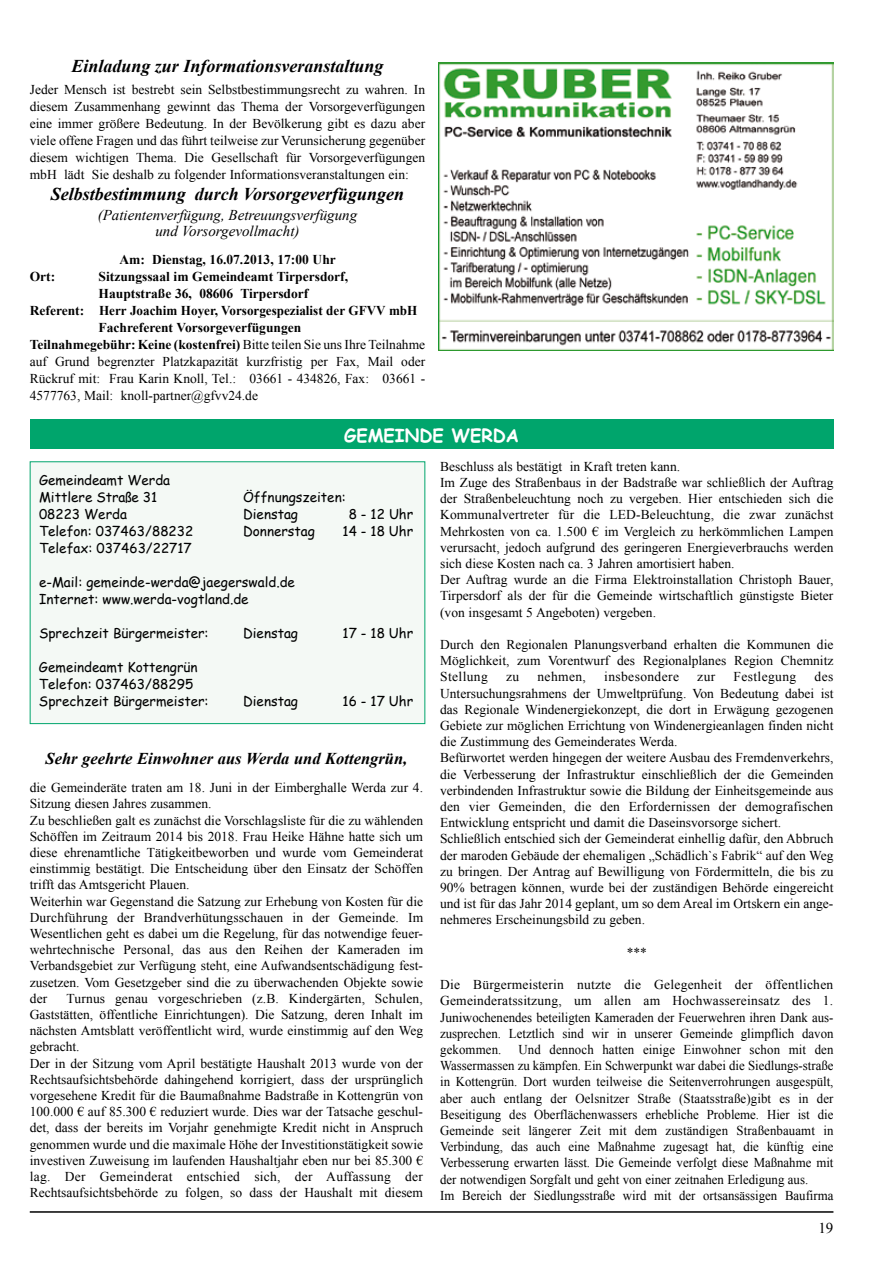
<style>
.page{position:relative;width:893px;height:1263px;background:#fff}
.page>*{position:absolute;margin:0;border:0;box-sizing:border-box;transform-origin:0 0}
.t1{font:italic 700 18px "Times New Roman";color:#000}
.t2{font:700 18px "Comic Sans MS";color:#fff}
.t3{font:italic 700 16.5px "Times New Roman";color:#000}
.t4{font:italic 15px/16.5px "Times New Roman";color:#000;text-align:center}
.t5{font:15px "Times New Roman";color:#000}
.t6{font:13.5px/16.2px "Times New Roman";color:#000}
.t7{font:13.5px/16.2px "Times New Roman";color:#000;scale:.95 1}
.t8{font:13.5px/17px "Comic Sans MS";color:#000}
.t9{font:700 13.5px "Times New Roman";color:#000}
.t10{font:13.5px "Times New Roman";letter-spacing:.03em;color:#000}
.s1{font-weight:400}
</style>
<div class="page">
<hr style="left:30px;top:1211px;width:803px;height:2px;background:#000">
<img style="left:438px;top:62px;width:395px;height:288px">
<div style="left:30px;top:419px;width:803px;height:30px;background:#00a56c"></div>
<div style="left:30px;top:462px;width:395px;height:262px;background:#f4f9f5"></div>
<div style="left:30px;top:461px;width:395px;height:263px;border:1px solid #00a56c"></div>
<h1 class="t1" style="left:71px;top:53px;width:314px">Einladung zur Informationsveranstaltung</h1>
<p class="t6" style="left:30px;top:80px;width:397px;line-height:17px;text-align:justify">Jeder Mensch ist bestrebt sein Selbstbestimmungsrecht zu wahren. In diesem Zusammenhang gewinnt das Thema der Vorsorgeverfügungen eine immer größere Bedeutung. In der Bevölkerung gibt es dazu aber viele offene Fragen und das führt teilweise zur Verunsicherung gegenüber diesem wichtigen Thema. Die Gesellschaft für Vorsorgeverfügungen mbH lädt Sie deshalb zu folgender Informationsveranstaltungen ein:</p>
<h1 class="t1" style="left:51px;top:182px;width:355px">Selbstbestimmung durch Vorsorgeverfügungen</h1>
<p class="t4" style="left:98px;top:206px;width:261px">(Patientenverfügung, Betreuungsverfügung und Vorsorgevollmacht)</p>
<p class="t9" style="left:119px;top:250px;width:218px">Am: Dienstag, 16.07.2013, 17:00 Uhr</p>
<p class="t9" style="left:30px;top:267px;width:27px">Ort:</p>
<p class="t9" style="left:99px;top:267px;width:251px">Sitzungssaal im Gemeindeamt Tirpersdorf,</p>
<p class="t9" style="left:99px;top:284px;width:211px">Hauptstraße 36, 08606 Tirpersdorf</p>
<p class="t9" style="left:30px;top:301px;width:389px">Referent: Herr Joachim Hoyer, Vorsorgespezialist der GFVV mbH</p>
<p class="t9" style="left:99px;top:318px;width:204px">Fachreferent Vorsorgeverfügungen</p>
<p class="t9" style="left:30px;top:335px;width:397px">Teilnahmegebühr:Keine (kostenfrei) <span class="s1">Bitte teilen Sie uns Ihre Teilnahme</span></p>
<p class="t6" style="left:30px;top:353px;width:397px">auf Grund begrenzter Platzkapazität kurzfristig per Fax, Mail oder</p>
<p class="t6" style="left:30px;top:370px;width:397px">Rückruf mit: Frau Karin Knoll, Tel.: 03661 - 434826, Fax: 03661 -</p>
<p class="t6" style="left:30px;top:387px;width:230px">4577763, Mail: knoll-partner@gfvv24.de</p>
<h1 class="t2" style="left:344px;top:422px;width:176px">GEMEINDE WERDA</h1>
<p class="t8" style="left:39px;top:471px;width:133px">Gemeindeamt Werda<br>Mittlere Straße 31</p>
<p class="t8" style="left:243px;top:488px;width:104px">Öffnungszeiten:</p>
<p class="t8" style="left:39px;top:505px;width:89px">08223 Werda</p>
<p class="t8" style="left:243px;top:505px;width:56px">Dienstag</p>
<p class="t8" style="left:349px;top:505px;width:66px">8 - 12 Uhr</p>
<p class="t8" style="left:39px;top:522px;width:156px">Telefon: 037463/88232</p>
<p class="t8" style="left:243px;top:522px;width:73px">Donnerstag</p>
<p class="t8" style="left:343px;top:522px;width:72px">14 - 18 Uhr</p>
<p class="t8" style="left:39px;top:539px;width:154px">Telefax: 037463/22717</p>
<p class="t8" style="left:39px;top:573px;width:258px">e-Mail: gemeinde-werda@jaegerswald.de<br>Internet: www.werda-vogtland.de</p>
<p class="t8" style="left:39px;top:624px;width:171px">Sprechzeit Bürgermeister:</p>
<p class="t8" style="left:243px;top:624px;width:56px">Dienstag</p>
<p class="t8" style="left:343px;top:624px;width:72px">17 - 18 Uhr</p>
<p class="t8" style="left:39px;top:658px;width:171px">Gemeindeamt Kottengrün<br>Telefon: 037463/88295<br>Sprechzeit Bürgermeister:</p>
<p class="t8" style="left:243px;top:692px;width:56px">Dienstag</p>
<p class="t8" style="left:343px;top:692px;width:72px">16 - 17 Uhr</p>
<p class="t3" style="left:46px;top:747px;width:363px">Sehr geehrte Einwohner aus Werda und Kottengrün,</p>
<p class="t6" style="left:30px;top:779px;width:395px">die Gemeinderäte traten am 18. Juni in der Eimberghalle Werda zur 4.<br>Sitzung diesen Jahres zusammen.<br>Zu beschließen galt es zunächst die Vorschlagsliste für die zu wählenden Schöffen im Zeitraum 2014 bis 2018. Frau Heike Hähne hatte sich um diese ehrenamtliche Tätigkeitbeworben und wurde vom Gemeinderat einstimmig bestätigt. Die Entscheidung über den Einsatz der Schöffen trifft das Amtsgericht Plauen.<br>Weiterhin war Gegenstand die Satzung zur Erhebung von Kosten für die Durchführung der Brandverhütungsschauen in der Gemeinde. Im Wesentlichen geht es dabei um die Regelung, für das notwendige feuer&shy;wehrtechnische Personal, das aus den Reihen der Kameraden im Verbandsgebiet zur Verfügung steht, eine Aufwandsentschädigung fest&shy;zusetzen. Vom Gesetzgeber sind die zu überwachenden Objekte sowie der</p>
<p class="t6" style="left:30px;top:990px;width:395px;text-indent:37px">Turnus genau vorgeschrieben (z.B. Kindergärten, Schulen, Gaststätten, öffentliche Einrichtungen). Die Satzung, deren Inhalt im nächsten Amtsblatt veröffentlicht wird, wurde einstimmig auf den Weg gebracht.<br>Der in der Sitzung vom April bestätigte Haushalt 2013 wurde von der Rechtsaufsichtsbehörde dahingehend korrigiert, dass der ursprünglich vorgesehene Kredit für die Baumaßnahme Badstraße in Kottengrün von 100.000 € auf 85.300 € reduziert wurde. Dies war der Tatsache geschul&shy;det, dass der bereits im Vorjahr genehmigte Kredit nicht in Anspruch genommen wurde und die maximale Höhe der Investitionstätigkeit sowie investiven Zuweisung im laufenden Haushaltjahr eben nur bei 85.300 € lag. Der Gemeinderat entschied sich, der Auffassung der Rechtsaufsichtsbehörde zu folgen, so dass der Haushalt mit diesem</p>
<p class="t6" style="left:440px;top:458px;width:395px">Beschluss als bestätigt in Kraft treten kann.<br>Im Zuge des Straßenbaus in der Badstraße war schließlich der Auftrag der Straßenbeleuchtung noch zu vergeben. Hier entschieden sich die Kommunalvertreter für die LED-Beleuchtung, die zwar zunächst Mehrkosten von ca. 1.500 € im Vergleich zu herkömmlichen Lampen verursacht, jedoch aufgrund des geringeren Energieverbrauchs werden sich diese Kosten nach ca. 3 Jahren amortisiert haben.<br>Der Auftrag wurde an die Firma Elektroinstallation Christoph Bauer, Tirpersdorf als der für die Gemeinde wirtschaftlich günstigste Bieter (von insgesamt 5 Angeboten) vergeben.</p>
<p class="t6" style="left:440px;top:636px;width:395px;text-align:justify">Durch den Regionalen Planungsverband erhalten die Kommunen die Möglichkeit, zum Vorentwurf des Regionalplanes Region Chemnitz Stellung</p>
<p class="t6" style="left:440px;top:668px;width:395px;text-indent:374px">des Untersuchungsrahmens der Umweltprüfung. Von Bedeutung dabei ist das Regionale Windenergiekonzept, die dort in Erwägung gezogenen Gebiete zur möglichen Errichtung von Windenergieanlagen finden nicht die Zustimmung des Gemeinderates Werda.<br>Befürwortet werden hingegen der weitere Ausbau des Fremdenverkehrs, die Verbesserung der Infrastruktur einschließlich der die Gemeinden verbindenden Infrastruktur sowie die Bildung der Einheitsgemeinde aus den vier Gemeinden, die den Erfordernissen der demografischen Entwicklung entspricht und damit die Daseinsvorsorge sichert.<br>Schließlich entschied sich der Gemeinderat einhellig dafür, den Abbruch der maroden Gebäude der ehemaligen „Schädlich`s Fabrik“ auf den Weg zu bringen. Der Antrag auf Bewilligung von Fördermitteln, die bis zu 90% betragen können, wurde bei der zuständigen Behörde eingereicht und ist für das Jahr 2014 geplant, um so dem Areal im Ortskern ein ange&shy;nehmeres Erscheinungsbild zu geben.</p>
<p class="t6" style="left:627px;top:944px;width:22px">***</p>
<p class="t6" style="left:440px;top:976px;width:395px;text-align:justify">Die Bürgermeisterin nutzte die Gelegenheit der öffentlichen Gemeinderatssitzung, um allen am Hochwassereinsatz des 1.<br>Juniwochenendes beteiligten Kameraden der Feuerwehren ihren Dank aus&shy;zusprechen. Letztlich sind wir in unserer Gemeinde glimpflich davon gekommen.</p>
<p class="t6" style="left:506px;top:668px;width:15px">zu</p>
<p class="t6" style="left:537px;top:668px;width:50px">nehmen,</p>
<p class="t10" style="left:604px;top:668px;width:76px">insbesondere</p>
<p class="t6" style="left:697px;top:668px;width:20px">zur</p>
<p class="t10" style="left:734px;top:668px;width:64px">Festlegung</p>
<p class="t7" style="left:440px;top:1041px;width:416px;text-indent:78px">Und dennoch hatten einige Einwohner schon mit den Wassermassen zu kämpfen. Ein Schwerpunkt war dabei die Siedlungs-straße in Kottengrün. Dort wurden teilweise die Seitenverrohrungen ausgespült, aber auch entlang der Oelsnitzer Straße (Staatsstraße)gibt es in der Beseitigung des Oberflächenwassers erhebliche Probleme. Hier ist die Gemeinde seit längerer Zeit mit dem zuständigen Straßenbauamt in Verbindung, das auch eine Maßnahme zugesagt hat, die künftig eine Verbesserung erwarten lässt. Die Gemeinde verfolgt diese Maßnahme mit der notwendigen Sorgfalt und geht von einer zeitnahen Erledigung aus.<br>Im Bereich der Siedlungsstraße wird mit der ortsansässigen Baufirma</p>
<p class="t5" style="left:818px;top:1218px;width:16px">19</p>
</div>
